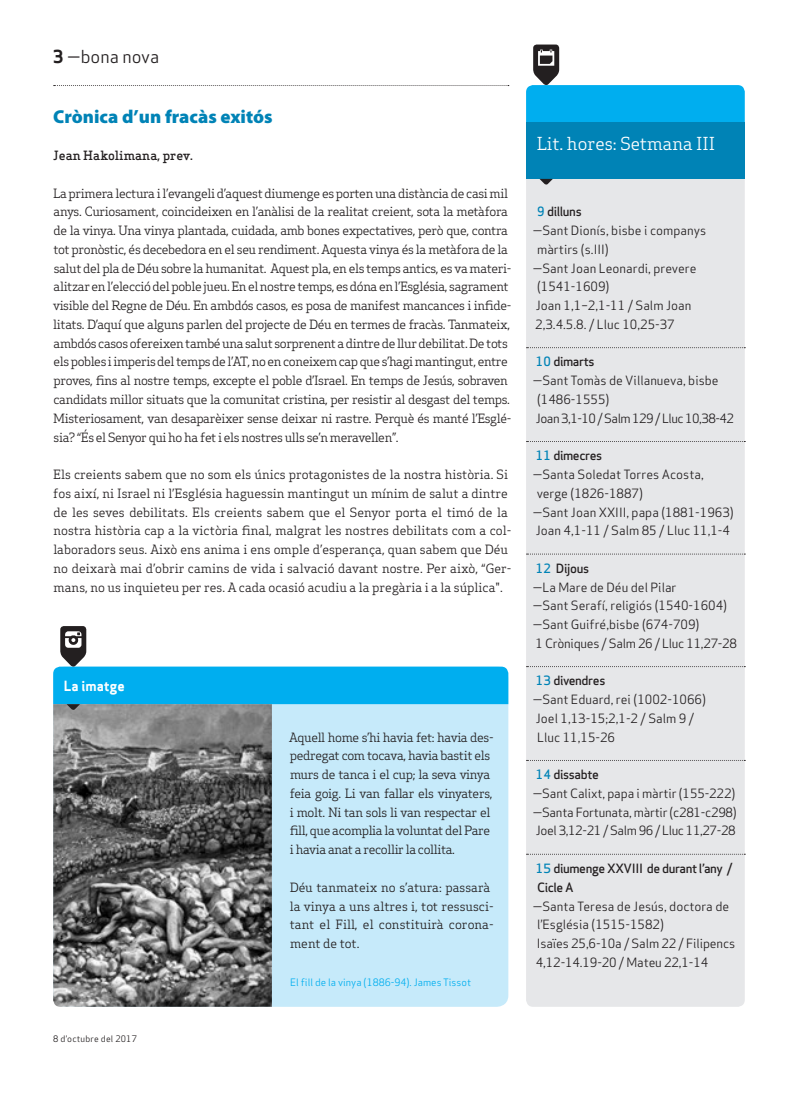
<style>
.page{position:relative;width:798px;height:1099px;background:#fff}
.page>*{position:absolute;margin:0;border:0;box-sizing:border-box;transform-origin:0 0}
.Titular_Petit{font:900 18.75px "Myriad Pro";color:#0083b6}
.Subtitol_Secció{font:17.5px "Apex Serif";color:#fff}
.Capçalera{font:17.5px "Apex Sans Book T";color:#231f20}
.Titular_Secció_Petit{font:13.75px "Apex Sans Bold T";color:#fff}
.Text_General{font:12.5px/18.8px "Apex Serif";letter-spacing:-.03em;color:#231f20}
.Text_General-2{font:12.5px/18.8px "Apex Serif";color:#231f20}
.Text_General-3{font:12.5px/18.8px "Apex Sans Book T";color:#231f20}
.Text_General-4{font:12.5px/18.8px "Apex Sans Medium T";letter-spacing:-.03em;color:#231f20}
.Text_General-5{font:12.5px "Apex Sans Book T";letter-spacing:-.02em;color:#231f20}
.Text_General-6{font:12.5px "Apex Sans Book T";letter-spacing:-.04em;color:#231f20}
.Text_General-7{font:12.5px "Apex Sans Book T";letter-spacing:-.03em;color:#231f20}
.Autors{font:500 12.5px "Apex Serif";color:#231f20}
.Credit_La_Imatge{font:10px "Apex Sans Book T";color:#00aeef}
.Data_Peu{font:8.75px "Apex Sans Book T";letter-spacing:.02em;color:#231f20}
.s1{font-family:"Apex Sans Bold T"}
.s2{color:#0083b6}
</style>
<div class="page">
<svg style="left:54px;top:85px;width:454px;height:1px"></svg>
<div style="left:526px;top:179px;width:218px;height:827px;background:#e6e7e9"></div>
<svg style="left:526px;top:347px;width:219px;height:1px"></svg>
<svg style="left:526px;top:441px;width:219px;height:1px"></svg>
<svg style="left:526px;top:553px;width:219px;height:1px"></svg>
<svg style="left:526px;top:666px;width:219px;height:1px"></svg>
<svg style="left:526px;top:760px;width:219px;height:1px"></svg>
<svg style="left:526px;top:853px;width:219px;height:1px"></svg>
<svg style="left:526px;top:45px;width:218px;height:78px"></svg>
<div style="left:526px;top:123px;width:218px;height:56px;background:#0083b6"></div>
<svg style="left:539px;top:179px;width:13px;height:6px"></svg>
<div style="left:53px;top:666px;width:455px;height:340px;background:#c6eafa;border-radius:11px"></div>
<img style="left:53px;top:710px;width:219px;height:296px">
<svg style="left:53px;top:626px;width:455px;height:84px"></svg>
<p class="Capçalera" style="left:53px;top:46px;width:107px"><span class="s1">3</span> —bona nova</p>
<p class="Titular_Petit" style="left:53px;top:104px;width:221px">Crònica d’un fracàs exitós</p>
<p class="Autors" style="left:53px;top:148px;width:141px">Jean Hakolimana, prev.</p>
<p class="Text_General" style="left:53px;top:183px;width:459px">La primera lectura i l’evangeli d’aquest diumenge es porten una distància de casi mil anys. Curiosament, coincideixen en l’anàlisi de la realitat creient, sota la metàfora de la vinya. Una vinya plantada, cuidada, amb bones expectatives, però que, contra tot pronòstic, és decebedora en el seu rendiment. Aquesta vinya és la metàfora de la salut del pla de Déu sobre la humanitat. Aquest pla, en els temps antics, es va materi&shy;alitzar en l’elecció del poble jueu. En el nostre temps, es dóna en l’Església, sagrament visible del Regne de Déu. En ambdós casos, es posa de manifest mancances i infide&shy;litats. D’aquí que alguns parlen del projecte de Déu en termes de fracàs. Tanmateix, ambdós casos ofereixen també una salut sorprenent a dintre de llur debilitat. De tots els pobles i imperis del temps de l’AT, no en coneixem cap que s’hagi mantingut, entre proves, fins al nostre temps, excepte el poble d’Israel. En temps de Jesús, sobraven candidats millor situats que la comunitat cristina, per resistir al desgast del temps.<br>Misteriosament, van desaparèixer sense deixar ni rastre. Perquè és manté l’Esglé&shy;sia? “És el Senyor qui ho ha fet i els nostres ulls se’n meravellen”.</p>
<p class="Text_General-2" style="left:53px;top:465px;width:459px">Els creients sabem que no som els únics protagonistes de la nostra història. Si fos així, ni Israel ni l’Església haguessin mantingut un mínim de salut a dintre de les seves debilitats. Els creients sabem que el Senyor porta el timó de la nostra història cap a la victòria final, malgrat les nostres debilitats com a col· laboradors seus. Això ens anima i ens omple d’esperança, quan sabem que Déu no deixarà mai d’obrir camins de vida i salvació davant nostre. Per això, “Ger&shy;mans, no us inquieteu per res. A cada ocasió acudiu a la pregària i a la súplica".</p>
<p class="Titular_Secció_Petit" style="left:64px;top:677px;width:62px">La imatge</p>
<p class="Data_Peu" style="left:53px;top:1032px;width:85px">8 d’octubre del 2017</p>
<p class="Text_General" style="left:289px;top:727px;width:206px">Aquell home s’hi havia fet: havia des&shy;pedregat com tocava, havia bastit els murs de tanca i el cup; la seva vinya feia goig. Li van fallar els vinyaters, i molt. Ni tan sols li van respectar el fill, que acomplia la voluntat del Pare i havia anat a recollir la collita.</p>
<p class="Text_General-2" style="left:289px;top:877px;width:205px">Déu tanmateix no s’atura: passarà la vinya a uns altres i, tot ressusci&shy;tant el Fill, el constituirà corona&shy;ment de tot.</p>
<p class="Credit_La_Imatge" style="left:290px;top:975px;width:182px">El fill de la vinya (1886-94). James Tissot</p>
<p class="Subtitol_Secció" style="left:536px;top:133px;width:180px">Lit. hores: Setmana III</p>
<p class="Text_General-4" style="left:537px;top:202px;width:46px"><span class="s2">9</span> dilluns</p>
<p class="Text_General-3" style="left:537px;top:221px;width:170px;text-indent:-5px">—Sant Dionís, bisbe i companys màrtirs (s.III)</p>
<p class="Text_General-3" style="left:532px;top:258px;width:165px">—Sant Joan Leonardi, prevere</p>
<p class="Text_General-3" style="left:537px;top:277px;width:74px">(1541-1609)</p>
<p class="Text_General-3" style="left:535px;top:296px;width:158px">Joan 1,1−2,1-11 / Salm Joan<br>2,3.4.5.8. / Lluc 10,25-37</p>
<p class="Text_General-4" style="left:535px;top:352px;width:60px"><span class="s2">10</span> dimarts</p>
<p class="Text_General-3" style="left:537px;top:371px;width:183px;text-indent:-4px">—Sant Tomàs de Villanueva, bisbe (1486-1555)</p>
<p class="Text_General-6" style="left:535px;top:410px;width:200px">Joan 3,1-10 / Salm 129 / Lluc 10,38-42</p>
<p class="Text_General-4" style="left:535px;top:446px;width:68px"><span class="s2">11</span> dimecres</p>
<p class="Text_General-3" style="left:532px;top:465px;width:172px">—Santa Soledat Torres Acosta,</p>
<p class="Text_General-3" style="left:536px;top:483px;width:108px">verge (1826-1887)</p>
<p class="Text_General-3" style="left:532px;top:502px;width:202px">—Sant Joan XXIII, papa (1881-1963)</p>
<p class="Text_General-3" style="left:535px;top:521px;width:196px">Joan 4,1-11 / Salm 85 / Lluc 11,1-4</p>
<p class="Text_General-4" style="left:535px;top:558px;width:55px"><span class="s2">12</span> Dijous</p>
<p class="Text_General-3" style="left:532px;top:577px;width:145px">—La Mare de Déu del Pilar</p>
<p class="Text_General-3" style="left:532px;top:596px;width:196px">—Sant Serafí, religiós (1540-1604)</p>
<p class="Text_General-3" style="left:532px;top:615px;width:168px">—Sant Guifré,bisbe (674-709)</p>
<p class="Text_General-5" style="left:535px;top:635px;width:203px">1 Cròniques / Salm 26 / Lluc 11,27-28</p>
<p class="Text_General-4" style="left:535px;top:671px;width:71px"><span class="s2">13</span> divendres</p>
<p class="Text_General-3" style="left:532px;top:690px;width:175px">—Sant Eduard, rei (1002-1066)</p>
<p class="Text_General-3" style="left:535px;top:708px;width:160px">Joel 1,13-15;2,1-2 / Salm 9 /</p>
<p class="Text_General-3" style="left:537px;top:727px;width:79px">Lluc 11,15-26</p>
<p class="Text_General-4" style="left:535px;top:765px;width:64px"><span class="s2">14</span> dissabte</p>
<p class="Text_General-3" style="left:532px;top:783px;width:204px">—Sant Calixt, papa i màrtir (155-222)</p>
<p class="Text_General-5" style="left:532px;top:804px;width:205px">—Santa Fortunata, màrtir (c281-c298)</p>
<p class="Text_General-7" style="left:535px;top:822px;width:201px">Joel 3,12-21 / Salm 96 / Lluc 11,27-28</p>
<p class="Text_General-4" style="left:535px;top:858px;width:198px"><span class="s2">15</span> diumenge XXVIII de durant l’any /<br>Cicle A</p>
<p class="Text_General-3" style="left:537px;top:896px;width:193px;text-indent:-4px">—Santa Teresa de Jesús, doctora de l’Església (1515-1582)</p>
<p class="Text_General-3" style="left:535px;top:933px;width:201px">Isaïes 25,6-10a / Salm 22 / Filipencs<br>4,12-14.19-20 / Mateu 22,1-14</p>
</div>
